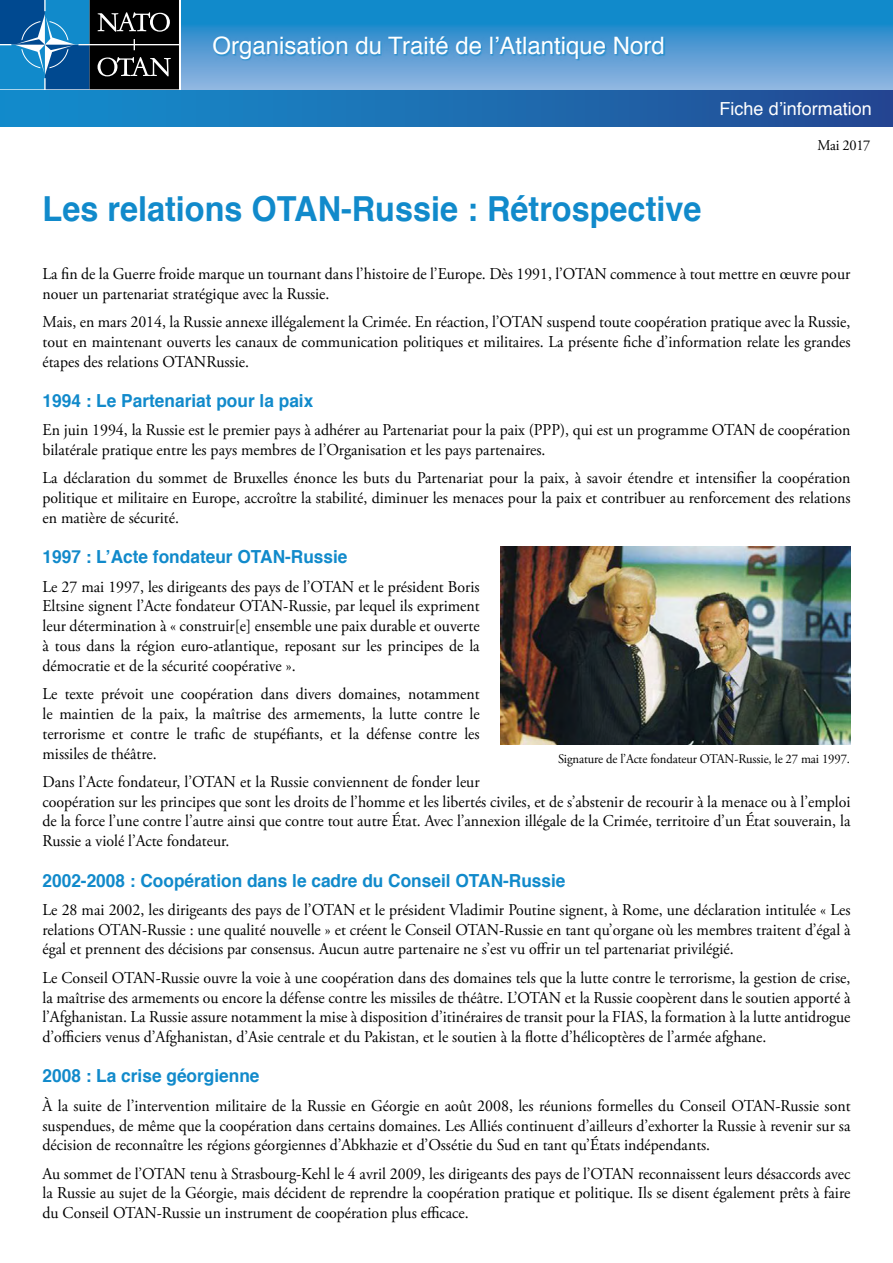
<style>
.page{position:relative;width:893px;height:1263px;background:#fff}
.page>*{position:absolute;margin:0;border:0;box-sizing:border-box;transform-origin:0 0}
.t1{font:700 34.5px "Helvetica";color:#118acb;scale:.94 1}
.t2{font:24px "Helvetica";color:#fff}
.t3{font:700 18px "Helvetica";color:#118acb;scale:.96 1}
.t4{font:18px "Helvetica";color:#fff}
.t5{font:16.5px/19.8px "Adobe Garamond Pro";color:#000;text-align:justify;scale:.96 1}
.t6{font:15px "Adobe Garamond Pro";letter-spacing:-.02em;color:#000;scale:.96 1}
.t7{font:13.2px "Adobe Garamond Pro";letter-spacing:-.01em;color:#000;scale:.96 1}
</style>
<div class="page">
<svg style="left:181px;top:0;width:712px;height:89px;background:#4699d2"></svg>
<svg style="left:0;top:89px;width:180px;height:2px"></svg>
<svg style="left:0;top:0;width:179px;height:89px;background:#1f4b69"></svg>
<div style="left:213px;top:37px;width:452px;height:24px;background:#118acb;opacity:.75"></div>
<div style="left:0;top:91px;width:893px;height:36px;background:linear-gradient(to right,#1491cf,#254a93)"></div>
<img style="left:501px;top:546px;width:349px;height:198px">
<h2 class="t2" style="left:213px;top:27px;width:454px">Organisation du Traité de l’Atlantique Nord</h2>
<p class="t4" style="left:720px;top:95px;width:154px">Fiche d’information</p>
<p class="t6" style="left:818px;top:136px;width:57px">Mai 2017</p>
<h1 class="t1" style="left:43px;top:181px;width:703px">Les relations OTAN-Russie : Rétrospective</h1>
<p class="t5" style="left:43px;top:264px;width:843px">La fin de la Guerre froide marque un tournant dans l’histoire de l’Europe. Dès 1991, l’OTAN commence à tout mettre en œuvre pour nouer un partenariat stratégique avec la Russie.</p>
<p class="t5" style="left:43px;top:313px;width:843px">Mais, en mars 2014, la Russie annexe illégalement la Crimée. En réaction, l’OTAN suspend toute coopération pratique avec la Russie, tout en maintenant ouverts les canaux de communication politiques et militaires. La présente fiche d’information relate les grandes étapes des relations OTANRussie.</p>
<p class="t3" style="left:43px;top:386px;width:284px">1994 : Le Partenariat pour la paix</p>
<p class="t5" style="left:43px;top:421px;width:843px">En juin 1994, la Russie est le premier pays à adhérer au Partenariat pour la paix (PPP), qui est un programme OTAN de coopération bilatérale pratique entre les pays membres de l’Organisation et les pays partenaires.</p>
<p class="t5" style="left:43px;top:469px;width:843px">La déclaration du sommet de Bruxelles énonce les buts du Partenariat pour la paix, à savoir étendre et intensifier la coopération politique et militaire en Europe, accroître la stabilité, diminuer les menaces pour la paix et contribuer au renforcement des relations en matière de sécurité.</p>
<p class="t3" style="left:43px;top:542px;width:319px">1997 : L’Acte fondateur OTAN-Russie</p>
<p class="t5" style="left:43px;top:577px;width:457px">Le 27 mai 1997, les dirigeants des pays de l’OTAN et le président Boris Eltsine signent l’Acte fondateur OTAN-Russie, par lequel ils expriment leur détermination à « construir[e] ensemble une paix durable et ouverte à tous dans la région euro-atlantique, reposant sur les principes de la démocratie et de la sécurité coopérative ».</p>
<p class="t5" style="left:43px;top:685px;width:457px">Le texte prévoit une coopération dans divers domaines, notamment le maintien de la paix, la maîtrise des armements, la lutte contre le terrorisme et contre le trafic de stupéfiants, et la défense contre les missiles de théâtre.</p>
<p class="t5" style="left:43px;top:772px;width:843px;text-align:left">Dans l’Acte fondateur, l’OTAN et la Russie conviennent de fonder leur<br>coopération sur les principes que sont les droits de l’homme et les libertés civiles, et de s’abstenir de recourir à la menace ou à l’emploi de la force l’une contre l’autre ainsi que contre tout autre État. Avec l’annexion illégale de la Crimée, territoire d’un État souverain, la Russie a violé l’Acte fondateur.</p>
<p class="t3" style="left:43px;top:866px;width:546px">2002-2008 : Coopération dans le cadre du Conseil OTAN-Russie</p>
<p class="t5" style="left:43px;top:900px;width:843px">Le 28 mai 2002, les dirigeants des pays de l’OTAN et le président Vladimir Poutine signent, à Rome, une déclaration intitulée « Les relations OTAN-Russie : une qualité nouvelle » et créent le Conseil OTAN-Russie en tant qu’organe où les membres traitent d’égal à égal et prennent des décisions par consensus. Aucun autre partenaire ne s’est vu offrir un tel partenariat privilégié.</p>
<p class="t5" style="left:43px;top:968px;width:843px">Le Conseil OTAN-Russie ouvre la voie à une coopération dans des domaines tels que la lutte contre le terrorisme, la gestion de crise, la maîtrise des armements ou encore la défense contre les missiles de théâtre. L’OTAN et la Russie coopèrent dans le soutien apporté à l’Afghanistan. La Russie assure notamment la mise à disposition d’itinéraires de transit pour la FIAS, la formation à la lutte antidrogue d’officiers venus d’Afghanistan, d’Asie centrale et du Pakistan, et le soutien à la flotte d’hélicoptères de l’armée afghane.</p>
<p class="t3" style="left:43px;top:1061px;width:228px">2008 : La crise géorgienne</p>
<p class="t5" style="left:43px;top:1096px;width:843px">À la suite de l’intervention militaire de la Russie en Géorgie en août 2008, les réunions formelles du Conseil OTAN-Russie sont suspendues, de même que la coopération dans certains domaines. Les Alliés continuent d’ailleurs d’exhorter la Russie à revenir sur sa décision de reconnaître les régions géorgiennes d’Abkhazie et d’Ossétie du Sud en tant qu’États indépendants.</p>
<p class="t5" style="left:43px;top:1164px;width:843px">Au sommet de l’OTAN tenu à Strasbourg-Kehl le 4 avril 2009, les dirigeants des pays de l’OTAN reconnaissent leurs désaccords avec la Russie au sujet de la Géorgie, mais décident de reprendre la coopération pratique et politique. Ils se disent également prêts à faire du Conseil OTAN-Russie un instrument de coopération plus efficace.</p>
<p class="t7" style="left:558px;top:751px;width:306px">Signature de l’Acte fondateur OTAN-Russie, le 27 mai 1997.</p>
</div>
